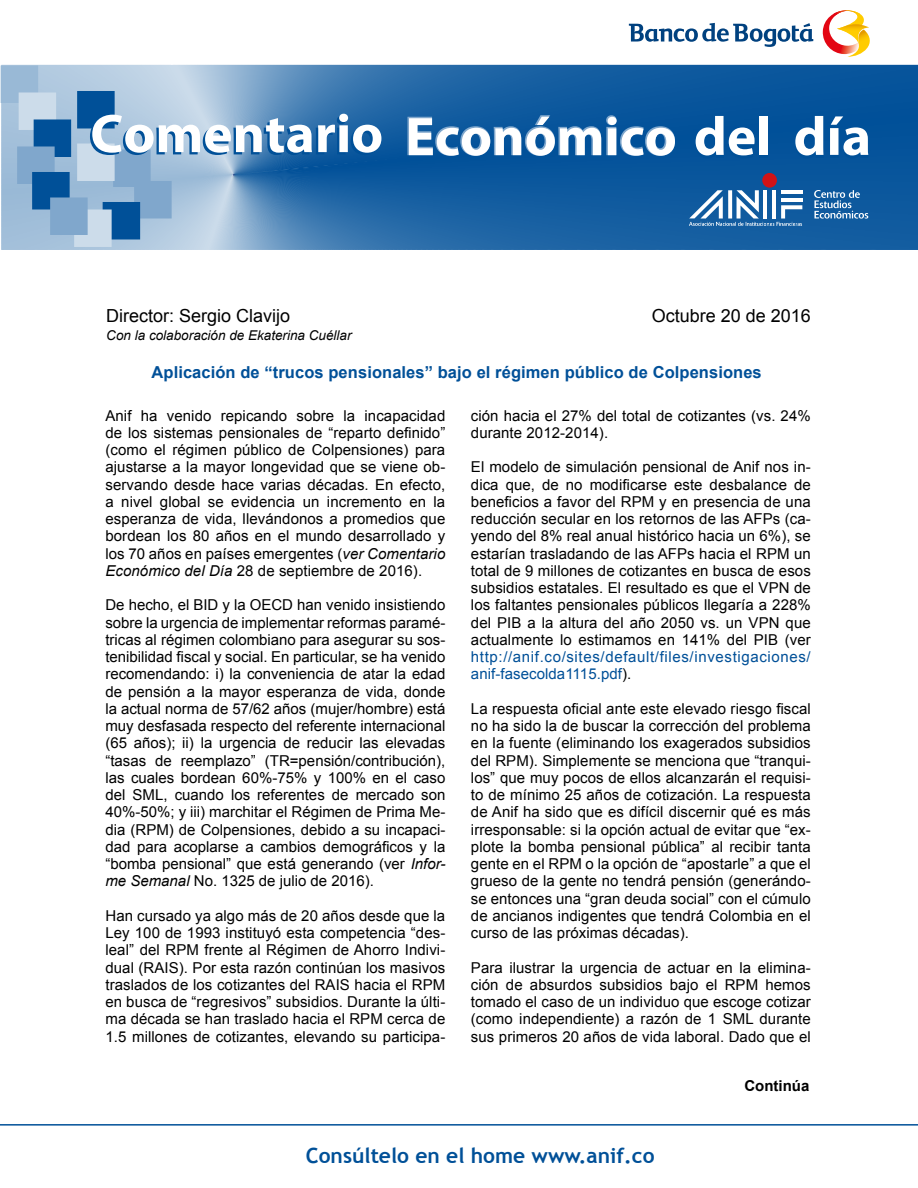
<style>
.page{position:relative;width:918px;height:1188px;background:#fff}
.page>*{position:absolute;margin:0;border:0;box-sizing:border-box;transform-origin:0 0}
.t1{font:700 21px "Trebuchet MS";color:#005098}
.t2{font:18px "Arial";color:#000}
.t3{font:700 16.5px "Arial";letter-spacing:.005em;color:#005098}
.t4{font:15px/17.2px "Arial";letter-spacing:.005em;color:#000;text-align:justify}
.t5{font:15px/17.2px "Arial";letter-spacing:.045em;color:#005098}
.t6{font:700 15px "Arial";color:#000}
.t7{font:italic 13.5px "Arial";color:#000}
.s1{font-style:italic}
.s2{color:#000}
</style>
<div class="page">
<hr style="left:0;top:1124px;width:918px;height:2px;background:#005098">
<svg style="left:1px;top:65px;width:917px;height:185px;background:#4a82b6"></svg>
<hr style="left:763px;top:190px;width:4px;height:29px;background:#fff">
<hr style="left:772px;top:190px;width:4px;height:29px;background:#fff">
<svg style="left:629px;top:23px;width:184px;height:24px"></svg>
<svg style="left:822px;top:10px;width:48px;height:47px"></svg>
<p class="t2" style="left:652px;top:304px;width:161px">Octubre 20 de 2016</p>
<p class="t2" style="left:106px;top:304px;width:186px">Director: Sergio Clavijo</p>
<p class="t7" style="left:106px;top:326px;width:247px">Con la colaboración de Ekaterina Cuéllar</p>
<p class="t3" style="left:152px;top:361px;width:612px">Aplicación de “trucos pensionales” bajo el régimen público de Colpensiones</p>
<p class="t4" style="left:105px;top:407px;width:341px">Anif ha venido repicando sobre la incapacidad de los sistemas pensionales de “reparto definido” (como el régimen público de Colpensiones) para ajustarse a la mayor longevidad que se viene ob&shy;servando desde hace varias décadas. En efecto, a nivel global se evidencia un incremento en la esperanza de vida, llevándonos a promedios que bordean los 80 años en el mundo desarrollado y los 70 años en países emergentes (<span class="s1">ver Comentario Económico del Día</span> 28 de septiembre de 2016).</p>
<p class="t4" style="left:105px;top:597px;width:341px">De hecho, el BID y la OECD han venido insistiendo sobre la urgencia de implementar reformas paramé&shy;tricas al régimen colombiano para asegurar su sos&shy;tenibilidad fiscal y social. En particular, se ha venido recomendando: i) la conveniencia de atar la edad de pensión a la mayor esperanza de vida, donde la actual norma de 57/62 años (mujer/hombre) está muy desfasada respecto del referente internacional (65 años); ii) la urgencia de reducir las elevadas “tasas de reemplazo” (TR=pensión/contribución), las cuales bordean 60%-75% y 100% en el caso del SML, cuando los referentes de mercado son 40%-50%; y iii) marchitar el Régimen de Prima Me&shy;dia (RPM) de Colpensiones, debido a su incapaci&shy;dad para acoplarse a cambios demográficos y la “bomba pensional” que está generando (ver <span class="s1">Infor&shy;me Semanal</span> No. 1325 de julio de 2016).</p>
<p class="t4" style="left:105px;top:907px;width:341px">Han cursado ya algo más de 20 años desde que la Ley 100 de 1993 instituyó esta competencia “des&shy;leal” del RPM frente al Régimen de Ahorro Indivi&shy;dual (RAIS). Por esta razón continúan los masivos traslados de los cotizantes del RAIS hacia el RPM en busca de “regresivos” subsidios. Durante la últi&shy;ma década se han traslado hacia el RPM cerca de 1.5 millones de cotizantes, elevando su participa-</p>
<p class="t4" style="left:471px;top:407px;width:341px">ción hacia el 27% del total de cotizantes (vs. 24% durante 2012-2014).</p>
<p class="t4" style="left:471px;top:459px;width:341px">El modelo de simulación pensional de Anif nos in&shy;dica que, de no modificarse este desbalance de beneficios a favor del RPM y en presencia de una reducción secular en los retornos de las AFPs (ca&shy;yendo del 8% real anual histórico hacia un 6%), se estarían trasladando de las AFPs hacia el RPM un total de 9 millones de cotizantes en busca de esos subsidios estatales. El resultado es que el VPN de los faltantes pensionales públicos llegaría a 228% del PIB a la altura del año 2050 vs. un VPN que actualmente lo estimamos en 141% del PIB (ver</p>
<p class="t5" style="left:471px;top:648px;width:341px">http://anif.co/sites/default/files/investigaciones/ anif-fasecolda1115.pdf<span class="s2">).</span></p>
<p class="t4" style="left:471px;top:700px;width:341px">La respuesta oficial ante este elevado riesgo fiscal no ha sido la de buscar la corrección del problema en la fuente (eliminando los exagerados subsidios del RPM). Simplemente se menciona que “tranqui&shy;los” que muy pocos de ellos alcanzarán el requisi&shy;to de mínimo 25 años de cotización. La respuesta de Anif ha sido que es difícil discernir qué es más irresponsable: si la opción actual de evitar que “ex&shy;plote la bomba pensional pública” al recibir tanta gente en el RPM o la opción de “apostarle” a que el grueso de la gente no tendrá pensión (generándo&shy;se entonces una “gran deuda social” con el cúmulo de ancianos indigentes que tendrá Colombia en el curso de las próximas décadas).</p>
<p class="t4" style="left:471px;top:959px;width:341px">Para ilustrar la urgencia de actuar en la elimina&shy;ción de absurdos subsidios bajo el RPM hemos tomado el caso de un individuo que escoge cotizar (como independiente) a razón de 1 SML durante sus primeros 20 años de vida laboral. Dado que el</p>
<h1 class="t1" style="left:306px;top:1142px;width:350px">Consúltelo en el home www.anif.co</h1>
<p class="t6" style="left:744px;top:1076px;width:66px">Continúa</p>
</div>
